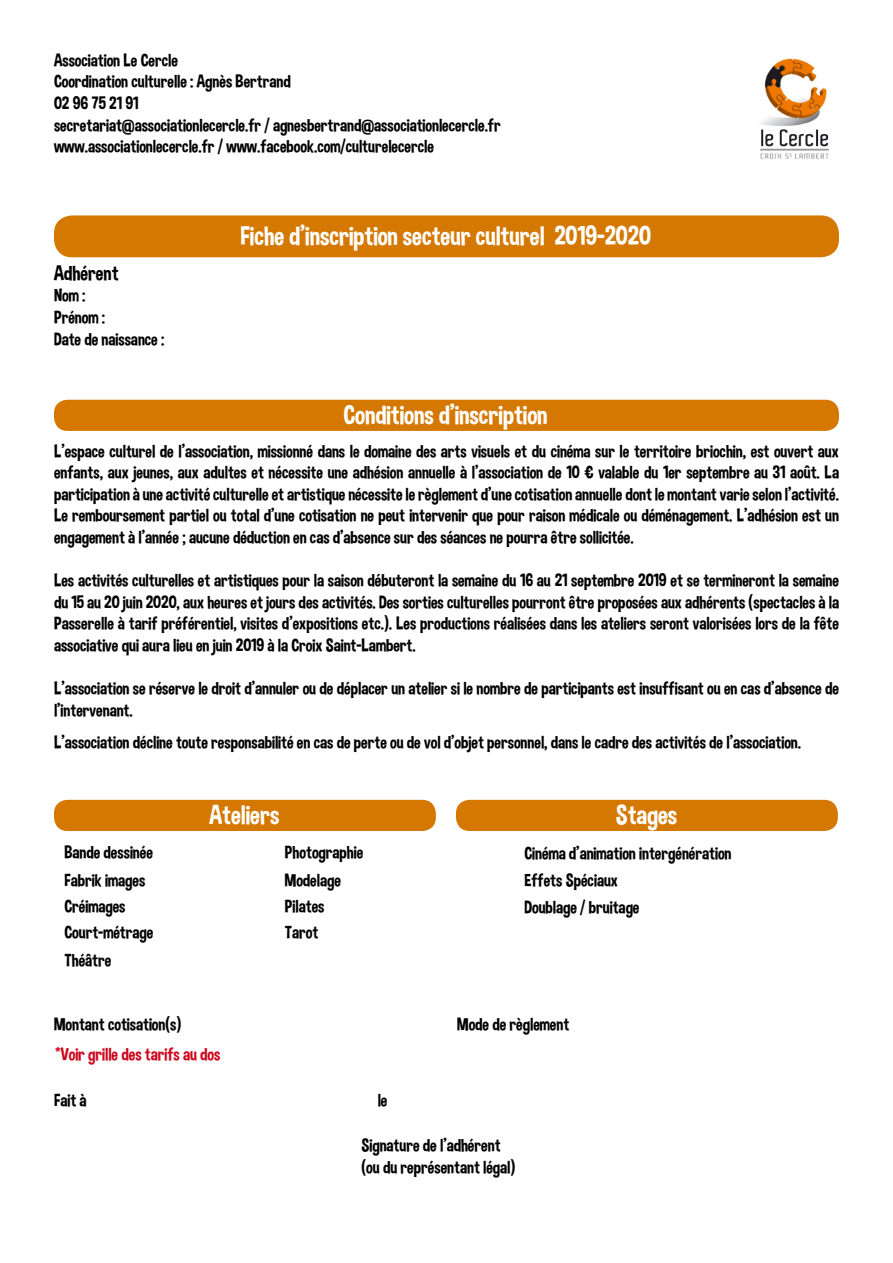
<style>
.page{position:relative;width:893px;height:1263px;background:#fff}
.page>*{position:absolute;margin:0;border:0;box-sizing:border-box;transform-origin:0 0}
.t1{font:27px "Dimbo";color:#fff}
.t2{font:21px "Dimbo";color:#000}
.t3{font:18px/21.6px "Dimbo";color:#000}
.t4{font:18px "Dimbo";color:#cd071e}
</style>
<div class="page">
<img style="left:760px;top:58px;width:69px;height:101px">
<div style="left:54px;top:215px;width:785px;height:42px;background:#d57801;border-radius:18px"></div>
<div style="left:54px;top:400px;width:785px;height:31px;background:#d57801;border-radius:14px"></div>
<div style="left:54px;top:800px;width:382px;height:31px;background:#d57801;border-radius:14px"></div>
<div style="left:456px;top:800px;width:382px;height:31px;background:#d57801;border-radius:14px"></div>
<p class="t3" style="left:54px;top:49px;width:448px">Association Le Cercle<br>Coordination culturelle : Agnès Bertrand<br>02 96 75 21 91<br>secretariat@associationlecercle.fr / agnesbertrand@associationlecercle.fr www.associationlecercle.fr / www.facebook.com/culturelecercle</p>
<p class="t2" style="left:54px;top:260px;width:66px">Adhérent</p>
<p class="t3" style="left:54px;top:285px;width:112px">Nom :<br>Prénom :<br>Date de naissance :</p>
<h1 class="t1" style="left:240px;top:220px;width:412px">Fiche d’inscription secteur culturel 2019-2020</h1>
<h1 class="t1" style="left:344px;top:398px;width:205px">Conditions d’inscription</h1>
<p class="t3" style="left:54px;top:440px;width:786px;text-align:justify">L’espace culturel de l’association, missionné dans le domaine des arts visuels et du cinéma sur le territoire briochin, est ouvert aux enfants, aux jeunes, aux adultes et nécessite une adhésion annuelle à l’association de 10 € valable du 1er septembre au 31 août. La participation à une activité culturelle et artistique nécessite le règlement d’une cotisation annuelle dont le montant varie selon l’activité.<br>Le remboursement partiel ou total d’une cotisation ne peut intervenir que pour raison médicale ou déménagement. L’adhésion est un engagement à l’année ; aucune déduction en cas d’absence sur des séances ne pourra être sollicitée.</p>
<p class="t3" style="left:54px;top:569px;width:786px;text-align:justify">Les activités culturelles et artistiques pour la saison débuteront la semaine du 16 au 21 septembre 2019 et se termineront la semaine du 15 au 20 juin 2020, aux heures et jours des activités. Des sorties culturelles pourront être proposées aux adhérents (spectacles à la Passerelle à tarif préférentiel, visites d’expositions etc.). Les productions réalisées dans les ateliers seront valorisées lors de la fête associative qui aura lieu en juin 2019 à la Croix Saint-Lambert.</p>
<p class="t3" style="left:54px;top:677px;width:786px">L’association se réserve le droit d’annuler ou de déplacer un atelier si le nombre de participants est insuffisant ou en cas d’absence de l’intervenant.</p>
<p class="t3" style="left:54px;top:731px;width:749px">L’association décline toute responsabilité en cas de perte ou de vol d’objet personnel, dans le cadre des activités de l’association.</p>
<p class="t3" style="left:64px;top:842px;width:90px">Bande dessinée</p>
<p class="t3" style="left:64px;top:866px;width:90px;line-height:26.7px">Fabrik images<br>Créimages<br>Court-métrage<br>Théâtre</p>
<h1 class="t1" style="left:210px;top:798px;width:71px">Ateliers</h1>
<h1 class="t1" style="left:616px;top:798px;width:63px">Stages</h1>
<p class="t3" style="left:285px;top:839px;width:80px;line-height:27px">Photographie<br>Modelage<br>Pilates</p>
<p class="t3" style="left:285px;top:921px;width:35px">Tarot</p>
<p class="t3" style="left:524px;top:839px;width:209px;line-height:27px">Cinéma d’animation intergénération<br>Effets Spéciaux<br>Doublage / bruitage</p>
<p class="t3" style="left:54px;top:1013px;width:129px">Montant cotisation(s)</p>
<p class="t3" style="left:457px;top:1013px;width:114px">Mode de règlement</p>
<p class="t4" style="left:55px;top:1043px;width:167px">*Voir grille des tarifs au dos</p>
<p class="t3" style="left:54px;top:1089px;width:34px">Fait à</p>
<p class="t3" style="left:378px;top:1089px;width:11px">le</p>
<p class="t3" style="left:361px;top:1134px;width:155px">Signature de l’adhérent (ou du représentant légal)</p>
</div>
